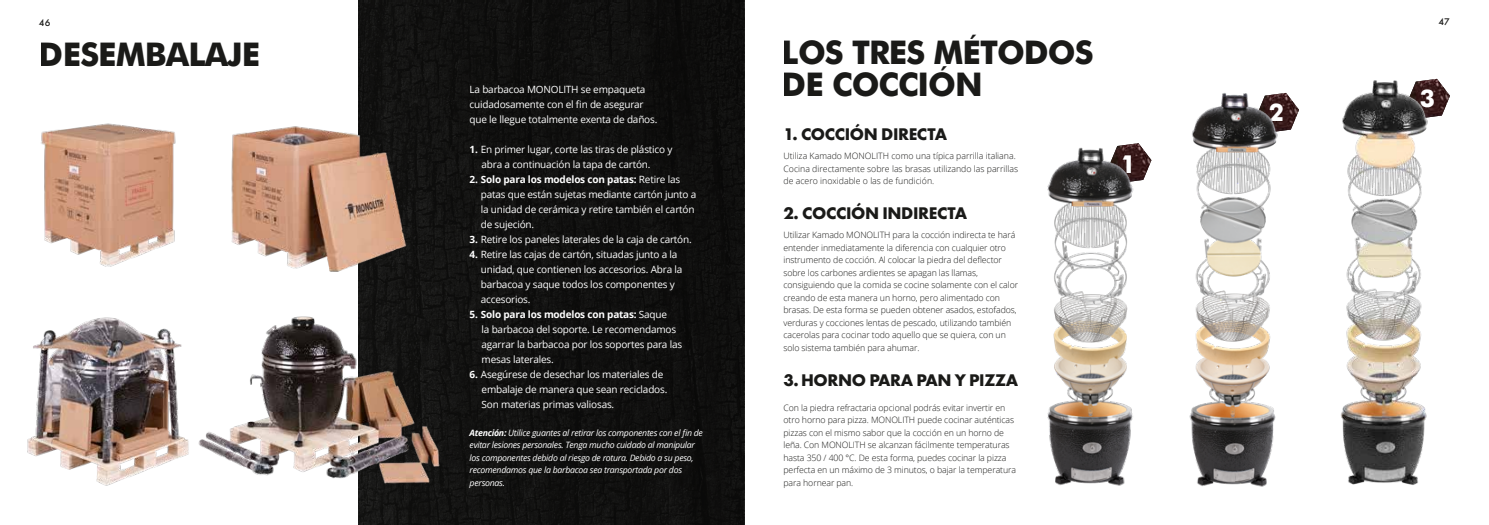
<style>
.page{position:relative;width:1489px;height:525px;background:#fff}
.page>*{position:absolute;margin:0;border:0;box-sizing:border-box;transform-origin:0 0}
.t1{font:700 32.5px/32.5px "Futura";letter-spacing:-.03em;color:#1a1a18}
.t2{font:700 24.5px "Futura";color:#fff}
.t3{font:700 17.5px "Futura PT";letter-spacing:-.02em;color:#1a1a18}
.t4{font:10px/15px "Open Sans";letter-spacing:-.02em;color:#fff}
.t5{font:500 10px "Futura PT";color:#1a1a18}
.t6{font:300 8.75px/12.5px "Open Sans";letter-spacing:-.01em;color:#1a1a18}
.t7{font:italic 8.75px/12.5px "Open Sans";letter-spacing:-.03em;color:#fff}
.s1{font-weight:700}
</style>
<div class="page">
<div style="left:358px;top:0;width:386px;height:524px;background:#10100f"></div>
<img style="left:41px;top:123px;width:135px;height:143px">
<img style="left:231px;top:124px;width:180px;height:154px">
<img style="left:27px;top:317px;width:162px;height:168px">
<img style="left:198px;top:313px;width:242px;height:172px">
<img style="left:1291px;top:99px;width:7px;height:30px">
<img style="left:1440px;top:83px;width:9px;height:33px">
<img style="left:1143px;top:149px;width:8px;height:31px">
<img style="left:1047px;top:143px;width:96px;height:343px">
<img style="left:1189px;top:92px;width:102px;height:395px">
<img style="left:1341px;top:78px;width:99px;height:407px">
<p class="t5" style="left:39px;top:16px;width:13px">46</p>
<p class="t5" style="left:1438px;top:16px;width:13px">47</p>
<h1 class="t1" style="left:39px;top:36px;width:223px">DESEMBALAJE</h1>
<p class="t4" style="left:469px;top:82px;width:189px">La barbacoa MONOLITH se empaqueta cuidadosamente con el fin de asegurar que le llegue totalmente exenta de daños.</p>
<p class="t4" style="left:481px;top:142px;width:192px;text-indent:-12px"><span class="s1">1.</span> En primer lugar, corte las tiras de plástico y abra a continuación la tapa de cartón.</p>
<p class="t4" style="left:481px;top:172px;width:217px;text-indent:-11px"><span class="s1">2. Solo para los modelos con patas:</span> Retire las patas que están sujetas mediante cartón junto a la unidad de cerámica y retire también el cartón de sujeción.</p>
<p class="t4" style="left:469px;top:232px;width:224px"><span class="s1">3.</span> Retire los paneles laterales de la caja de cartón.</p>
<p class="t4" style="left:481px;top:247px;width:203px;text-indent:-11px"><span class="s1">4.</span> Retire las cajas de cartón, situadas junto a la unidad, que contienen los accesorios. Abra la barbacoa y saque todos los componentes y accesorios.</p>
<p class="t4" style="left:481px;top:307px;width:202px;text-indent:-12px"><span class="s1">5. Solo para los modelos con patas:</span> Saque<br>la barbacoa del soporte. Le recomendamos agarrar la barbacoa por los soportes para las mesas laterales.</p>
<p class="t4" style="left:481px;top:367px;width:187px;text-indent:-12px"><span class="s1">6.</span> Asegúrese de desechar los materiales de embalaje de manera que sean reciclados.<br>Son materias primas valiosas.</p>
<p class="t7" style="left:469px;top:426px;width:235px"><span class="s1">Atención:</span> Utilice guantes al retirar los componentes con el fin de evitar lesiones personales. Tenga mucho cuidado al manipular los componentes debido al riesgo de rotura. Debido a su peso, recomendamos que la barbacoa sea transportada por dos personas.</p>
<h1 class="t1" style="left:781px;top:34px;width:313px">LOS TRES MÉTODOS<br>DE COCCIÓN</h1>
<h3 class="t3" style="left:783px;top:123px;width:165px">1. COCCIÓN DIRECTA</h3>
<p class="t6" style="left:783px;top:149px;width:236px">Utiliza Kamado MONOLITH como una típica parrilla italiana.<br>Cocina directamente sobre las brasas utilizando las parrillas de acero inoxidable o las de fundición.</p>
<h3 class="t3" style="left:783px;top:202px;width:185px">2. COCCIÓN INDIRECTA</h3>
<p class="t6" style="left:783px;top:228px;width:236px">Utilizar Kamado MONOLITH para la cocción indirecta te hará entender inmediatamente la diferencia con cualquier otro instrumento de cocción. Al colocar la piedra del deflector sobre los carbones ardientes se apagan las llamas, consiguiendo que la comida se cocine solamente con el calor creando de esta manera un horno, pero alimentado con brasas. De esta forma se pueden obtener asados, estofados, verduras y cocciones lentas de pescado, utilizando también cacerolas para cocinar todo aquello que se quiera, con un solo sistema también para ahumar.</p>
<h3 class="t3" style="left:783px;top:368px;width:236px">3.HORNO PARA PAN Y PIZZA</h3>
<p class="t6" style="left:783px;top:401px;width:234px">Con la piedra refractaria opcional podrás evitar invertir en otro horno para pizza. MONOLITH puede cocinar auténticas pizzas con el mismo sabor que la cocción en un horno de leña. Con MONOLITH se alcanzan fácilmente temperaturas hasta 350 / 400 °C. De esta forma, puedes cocinar la pizza perfecta en un máximo de 3 minutos, o bajar la temperatura para hornear pan.</p>
<h2 class="t2" style="left:1120px;top:146px;width:17px">1</h2>
<h2 class="t2" style="left:1268px;top:94px;width:17px">2</h2>
<h2 class="t2" style="left:1419px;top:81px;width:17px">3</h2>
</div>
